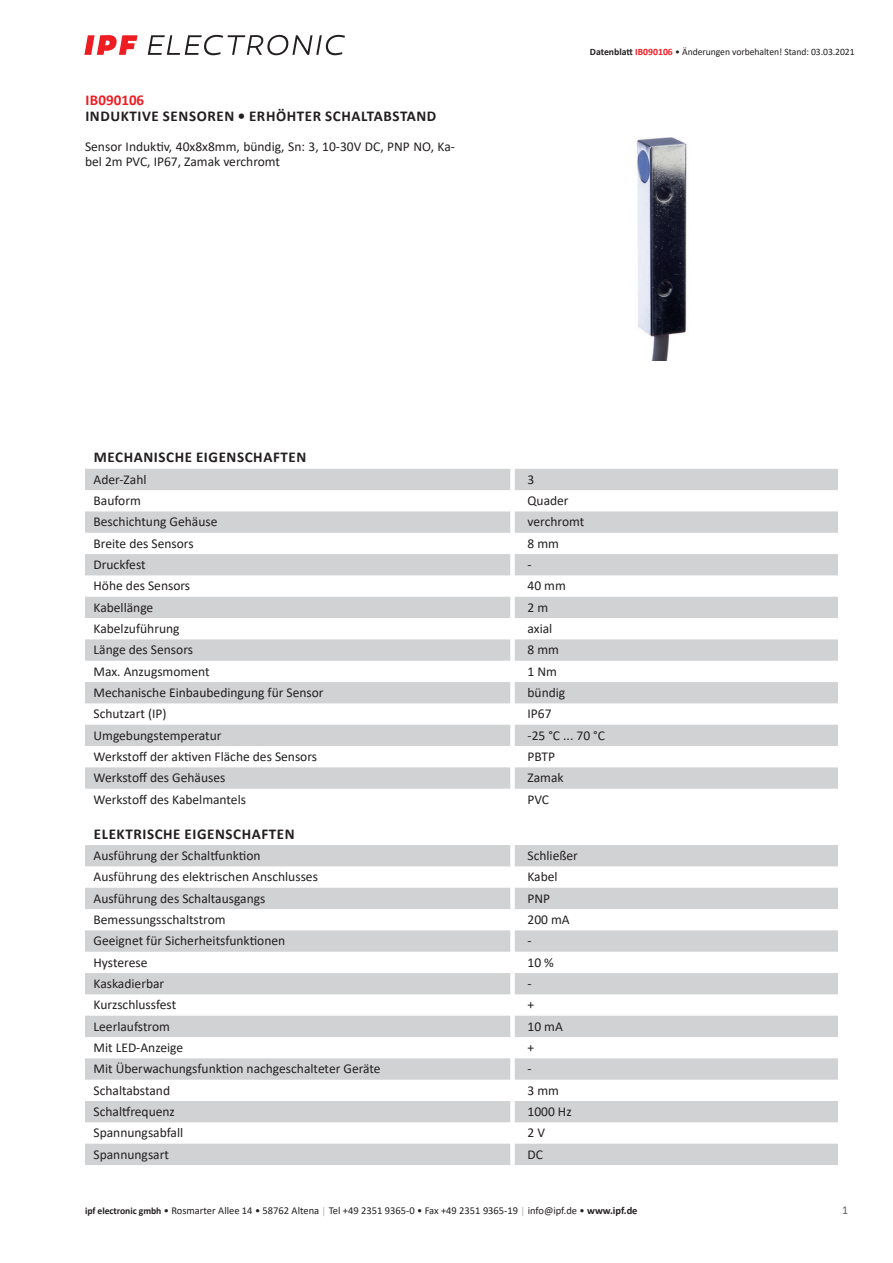
<style>
.page{position:relative;width:893px;height:1263px;background:#fff}
.page>*{position:absolute;margin:0;border:0;box-sizing:border-box;transform-origin:0 0}
.t1{font:700 15px "Calibri";letter-spacing:.04em;color:#231f20}
.t2{font:700 15px "Calibri";color:#ee1d23}
.t3{font:13.5px/15px "Calibri";color:#231f20}
.t4{font:12px "Calibri";color:#636366}
.t5{font:10.5px "Calibri";color:#231f20}
.t6{font:9.75px "Calibri";letter-spacing:-.005em;color:#231f20}
.s1{font-weight:700}
.s2{font-weight:700;color:#ee1d23}
.s3{font-weight:700;font-size:9.75px}
.s4{font-size:9.75px;color:#a8a9ad}
</style>
<div class="page">
<svg style="left:148px;top:35px;width:197px;height:20px"></svg>
<svg style="left:84px;top:35px;width:54px;height:20px"></svg>
<svg style="left:85px;top:469px;width:753px;height:320px;fill:#d1d2d4"></svg>
<svg style="left:85px;top:845px;width:753px;height:320px;fill:#d1d2d4"></svg>
<img style="left:637px;top:138px;width:50px;height:223px">
<p class="t2" style="left:85px;top:89px;width:60px">IB090106</p>
<p class="t1" style="left:85px;top:106px;width:353px">INDUKTIVE SENSOREN • ERHÖHTER SCHALTABSTAND</p>
<p class="t3" style="left:85px;top:139px;width:371px">Sensor Induktiv, 40x8x8mm, bündig, Sn: 3, 10-30V DC, PNP NO, Ka&shy;bel 2m PVC, IP67, Zamak verchromt</p>
<p class="t6" style="left:590px;top:45px;width:266px"><span class="s1">Datenblatt</span> <span class="s2">IB090106</span> • Änderungen vorbehalten! Stand: 03.03.2021</p>
<p class="t1" style="left:94px;top:447px;width:214px">MECHANISCHE EIGENSCHAFTEN</p>
<p class="t3" style="left:94px;top:471px;width:54px">Ader-Zahl</p>
<p class="t3" style="left:527px;top:471px;width:8px">3</p>
<p class="t3" style="left:94px;top:493px;width:49px">Bauform</p>
<p class="t3" style="left:527px;top:493px;width:43px">Quader</p>
<p class="t3" style="left:94px;top:514px;width:125px">Beschichtung Gehäuse</p>
<p class="t3" style="left:527px;top:514px;width:58px">verchromt</p>
<p class="t3" style="left:94px;top:535px;width:102px">Breite des Sensors</p>
<p class="t3" style="left:527px;top:535px;width:33px">8 mm</p>
<p class="t3" style="left:94px;top:557px;width:54px">Druckfest</p>
<p class="t3" style="left:527px;top:557px;width:6px">-</p>
<p class="t3" style="left:94px;top:578px;width:98px">Höhe des Sensors</p>
<p class="t3" style="left:527px;top:578px;width:40px">40 mm</p>
<p class="t3" style="left:94px;top:599px;width:61px">Kabellänge</p>
<p class="t3" style="left:527px;top:599px;width:22px">2m</p>
<p class="t3" style="left:94px;top:621px;width:88px">Kabelzuführung</p>
<p class="t3" style="left:527px;top:621px;width:26px">axial</p>
<p class="t3" style="left:94px;top:642px;width:101px">Länge des Sensors</p>
<p class="t3" style="left:527px;top:642px;width:33px">8 mm</p>
<p class="t3" style="left:94px;top:663px;width:117px">Max. Anzugsmoment</p>
<p class="t3" style="left:527px;top:663px;width:31px">1 Nm</p>
<p class="t3" style="left:94px;top:685px;width:232px">Mechanische Einbaubedingung für Sensor</p>
<p class="t3" style="left:527px;top:685px;width:39px">bündig</p>
<p class="t3" style="left:94px;top:706px;width:75px">Schutzart (IP)</p>
<p class="t3" style="left:527px;top:706px;width:26px">IP67</p>
<p class="t3" style="left:94px;top:727px;width:129px">Umgebungstemperatur</p>
<p class="t3" style="left:527px;top:727px;width:79px">-25 °C ... 70 °C</p>
<p class="t3" style="left:94px;top:749px;width:225px">Werkstoff der aktiven Fläche des Sensors</p>
<p class="t3" style="left:527px;top:749px;width:29px">PBTP</p>
<p class="t3" style="left:94px;top:770px;width:133px">Werkstoff des Gehäuses</p>
<p class="t3" style="left:527px;top:770px;width:38px">Zamak</p>
<p class="t3" style="left:94px;top:791px;width:154px">Werkstoff des Kabelmantels</p>
<p class="t3" style="left:527px;top:791px;width:23px">PVC</p>
<p class="t1" style="left:94px;top:823px;width:202px">ELEKTRISCHE EIGENSCHAFTEN</p>
<p class="t3" style="left:94px;top:848px;width:169px">Ausführung der Schaltfunktion</p>
<p class="t3" style="left:527px;top:848px;width:52px">Schließer</p>
<p class="t3" style="left:94px;top:869px;width:226px">Ausführung des elektrischen Anschlusses</p>
<p class="t3" style="left:527px;top:869px;width:32px">Kabel</p>
<p class="t3" style="left:94px;top:890px;width:173px">Ausführung des Schaltausgangs</p>
<p class="t3" style="left:527px;top:890px;width:24px">PNP</p>
<p class="t3" style="left:94px;top:912px;width:134px">Bemessungsschaltstrom</p>
<p class="t3" style="left:527px;top:912px;width:44px">200 mA</p>
<p class="t3" style="left:94px;top:933px;width:193px">Geeignet für Sicherheitsfunktionen</p>
<p class="t3" style="left:527px;top:933px;width:6px">-</p>
<p class="t3" style="left:94px;top:954px;width:55px">Hysterese</p>
<p class="t3" style="left:527px;top:954px;width:28px">10 %</p>
<p class="t3" style="left:94px;top:976px;width:72px">Kaskadierbar</p>
<p class="t3" style="left:527px;top:976px;width:6px">-</p>
<p class="t3" style="left:94px;top:997px;width:84px">Kurzschlussfest</p>
<p class="t3" style="left:527px;top:997px;width:8px">+</p>
<p class="t3" style="left:94px;top:1018px;width:78px">Leerlaufstrom</p>
<p class="t3" style="left:527px;top:1018px;width:37px">10 mA</p>
<p class="t3" style="left:94px;top:1040px;width:91px">Mit LED-Anzeige</p>
<p class="t3" style="left:527px;top:1040px;width:8px">+</p>
<p class="t3" style="left:94px;top:1061px;width:289px">Mit Überwachungsfunktion nachgeschalteter Geräte</p>
<p class="t3" style="left:527px;top:1061px;width:6px">-</p>
<p class="t3" style="left:94px;top:1082px;width:78px">Schaltabstand</p>
<p class="t3" style="left:527px;top:1082px;width:33px">3 mm</p>
<p class="t3" style="left:94px;top:1104px;width:83px">Schaltfrequenz</p>
<p class="t3" style="left:527px;top:1104px;width:46px">1000 Hz</p>
<p class="t3" style="left:94px;top:1125px;width:91px">Spannungsabfall</p>
<p class="t3" style="left:527px;top:1125px;width:19px">2V</p>
<p class="t3" style="left:94px;top:1146px;width:77px">Spannungsart</p>
<p class="t3" style="left:527px;top:1146px;width:17px">DC</p>
<p class="t5" style="left:85px;top:1203px;width:554px"><span class="s3">ipf electronic gmbh</span> • Rosmarter Allee 14 • 58762 Altena <span class="s4">│</span> Tel +49 2351 9365-0 • Fax +49 2351 9365-19 <span class="s4">│</span> info@ipf.de • <span class="s1">www.ipf.de</span></p>
<p class="t4" style="left:842px;top:1201px;width:8px">1</p>
</div>
